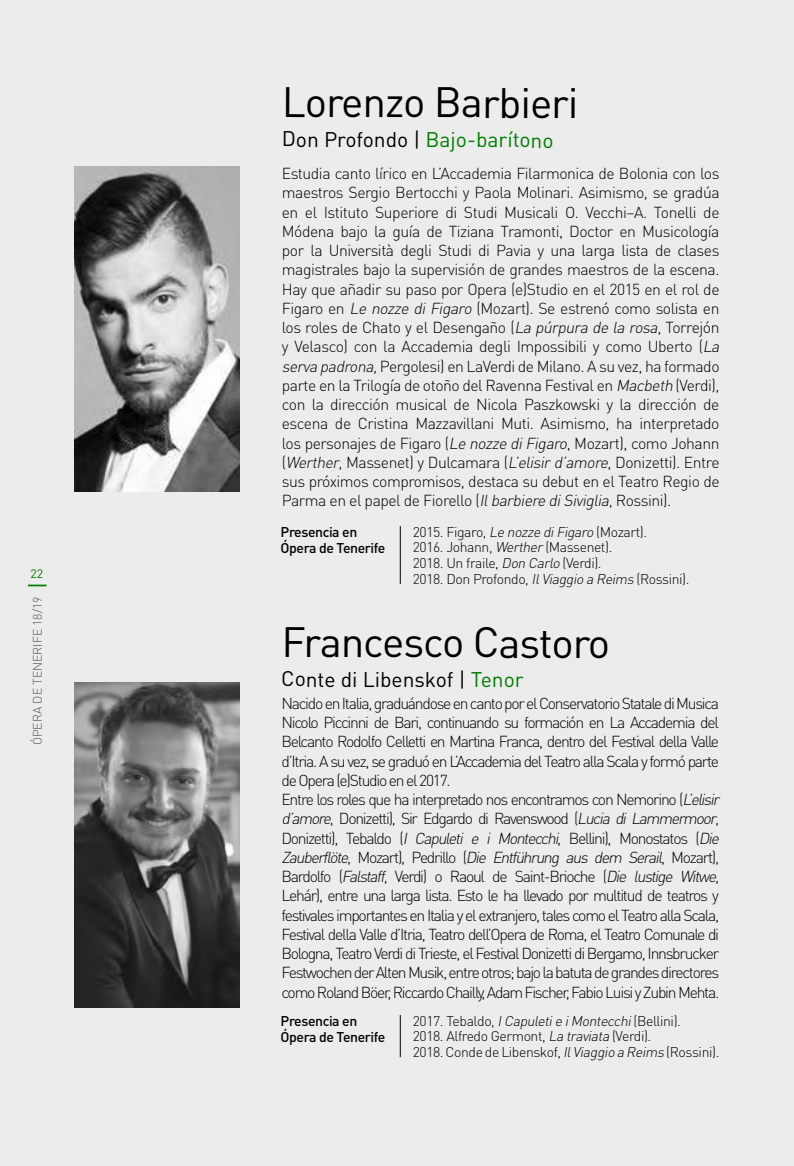
<style>
.page{position:relative;width:794px;height:1166px;background:#ececec}
.page>*{position:absolute;margin:0;border:0;box-sizing:border-box;transform-origin:0 0}
.t1{font:42px "DIN Pro";letter-spacing:-.03em;color:#000}
.t2{font:21px "DIN Pro";letter-spacing:-.005em;color:#007c00}
.t3{font:21px "DIN Pro";letter-spacing:-.005em;color:#000}
.t4{font:300 15.75px/19.2px "DIN Pro";letter-spacing:-.03em;color:#000}
.t5{font:300 15.75px/19.2px "DIN Pro";letter-spacing:-.08em;color:#000}
.t6{font:300 14px/15.8px "DIN Pro";letter-spacing:-.03em;color:#000}
.t7{font:500 14px/15.8px "DIN Pro";letter-spacing:-.03em;color:#000}
.t8{font:300 12.25px "DIN Pro";color:#575756}
.t9{font:12.25px "DIN Pro";color:#007c00}
.s1{color:#000}
.s2{font-style:italic}
.s3{color:#007c00}
</style>
<div class="page">
<img style="left:74px;top:167px;width:166px;height:325px">
<img style="left:74px;top:682px;width:165px;height:325px">
<hr style="left:400px;top:526px;width:1px;height:58px;background:#000">
<hr style="left:400px;top:1015px;width:1px;height:42px;background:#000">
<svg style="left:28px;top:584px;width:18px;height:2px"></svg>
<p class="t9" style="left:31px;top:566px;width:14px">22</p>
<p class="t8" style="left:29px;top:745px;width:150px;rotate:-90deg">ÓPERA DE TENERIFE 18/19</p>
<h1 class="t1" style="left:282px;top:74px;width:298px">Lorenzo Barbieri</h1>
<h2 class="t2" style="left:282px;top:125px;width:273px"><span class="s1">Don Profondo |</span> Bajo-barítono</h2>
<p class="t4" style="left:282px;top:163px;width:443px">Estudia canto lírico en L’Accademia Filarmonica de Bolonia con los maestros Sergio Bertocchi y Paola Molinari. Asimismo, se gradúa en el Istituto Superiore di Studi Musicali O. Vecchi–A. Tonelli de Módena bajo la guía de Tiziana Tramonti, Doctor en Musicología por la Università degli Studi di Pavia y una larga lista de clases magistrales bajo la supervisión de grandes maestros de la escena.<br>Hay que añadir su paso por Opera (e)Studio en el 2015 en el rol de Figaro en <span class="s2">Le nozze di Figaro</span> (Mozart). Se estrenó como solista en los roles de Chato y el Desengaño (<span class="s2">La púrpura de la rosa</span>, Torrejón y Velasco) con la Accademia degli Impossibili y como Uberto (<span class="s2">La serva padrona</span>, Pergolesi) en LaVerdi de Milano. A su vez, ha formado parte en la Trilogía de otoño del Ravenna Festival en <span class="s2">Macbeth</span> (Verdi), con la dirección musical de Nicola Paszkowski y la dirección de escena de Cristina Mazzavillani Muti. Asimismo, ha interpretado los personajes de Figaro (<span class="s2">Le nozze diFigaro</span>, Mozart), como Johann (<span class="s2">Werther</span>, Massenet) y Dulcamara (<span class="s2">L’elisird’amore</span>, Donizetti). Entre sus próximos compromisos, destaca su debut en el Teatro Regio de Parma en el papel de Fiorello (<span class="s2">Ilbarbiere diSiviglia</span>, Rossini).</p>
<p class="t7" style="left:281px;top:523px;width:106px">Presencia en<br>Ópera de Tenerife</p>
<p class="t6" style="left:413px;top:523px;width:278px">2015. Figaro, <span class="s2">Le nozze diFigaro</span> (Mozart).<br>2016. Johann, <span class="s2">Werther</span>(Massenet).<br>2018. Un fraile, <span class="s2">Don Carlo</span> (Verdi).<br>2018. Don Profondo, <span class="s2">IlViaggio a Reims</span>(Rossini).</p>
<h1 class="t1" style="left:281px;top:613px;width:330px">Francesco Castoro</h1>
<h2 class="t3" style="left:281px;top:665px;width:244px">Conte di Libenskof | <span class="s3">Tenor</span></h2>
<p class="t5" style="left:281px;top:693px;width:443px">Nacido en Italia, graduándose en canto por el Conservatorio Statale di Musica Nicolo Piccinni de Bari, continuando su formación en La Accademia del Belcanto Rodolfo Celletti en Martina Franca, dentro del Festival della Valle d’Itria. A su vez, se graduó en L’Accademia del Teatro alla Scala y formó parte de Opera (e)Studio en el 2017.<br>Entre los roles que ha interpretado nos encontramos con Nemorino (<span class="s2">L’elisir d’amore</span>, Donizetti), Sir Edgardo di Ravenswood (<span class="s2">Lucia di Lammermoor</span>, Donizetti), Tebaldo (<span class="s2">I Capuleti e i Montecchi</span>, Bellini), Monostatos (<span class="s2">Die Zauberflöte</span>, M o z a rt ) , Pe d ri l lo ( <span class="s2">Die Entführung aus dem Serail</span>, M o z a rt ) , Bardolfo (<span class="s2">Falstaff</span>, Verdi) o Raoul de Saint-Brioche (<span class="s2">Die lustige Witwe</span>, Lehár), entre una larga lista. Esto le ha llevado por multitud de teatros y festivales importantes en Italia y el extranjero, tales como el Teatro alla Scala, Festival della Valle d’Itria, Teatro dell’Opera de Roma, el Teatro Comunale di Bologna, Teatro Verdi di Trieste, el Festival Donizetti di Bergamo, Innsbrucker Festwochen der Alten Musik, entre otros; bajo la batuta de grandes directores como Roland Böer, Riccardo Chailly, Adam Fischer, Fabio Luisi y Zubin Mehta.</p>
<p class="t7" style="left:281px;top:1012px;width:106px">Presencia en<br>Ópera de Tenerife</p>
<p class="t6" style="left:413px;top:1012px;width:308px">2017. Tebaldo, <span class="s2">ICapuletie iMontecchi</span>(Bellini).<br>2018. Alfredo Germont, <span class="s2">La traviata</span> (Verdi).<br>2018. Conde de Libenskof, <span class="s2">IlViaggio a Reims</span> (Rossini).</p>
</div>
